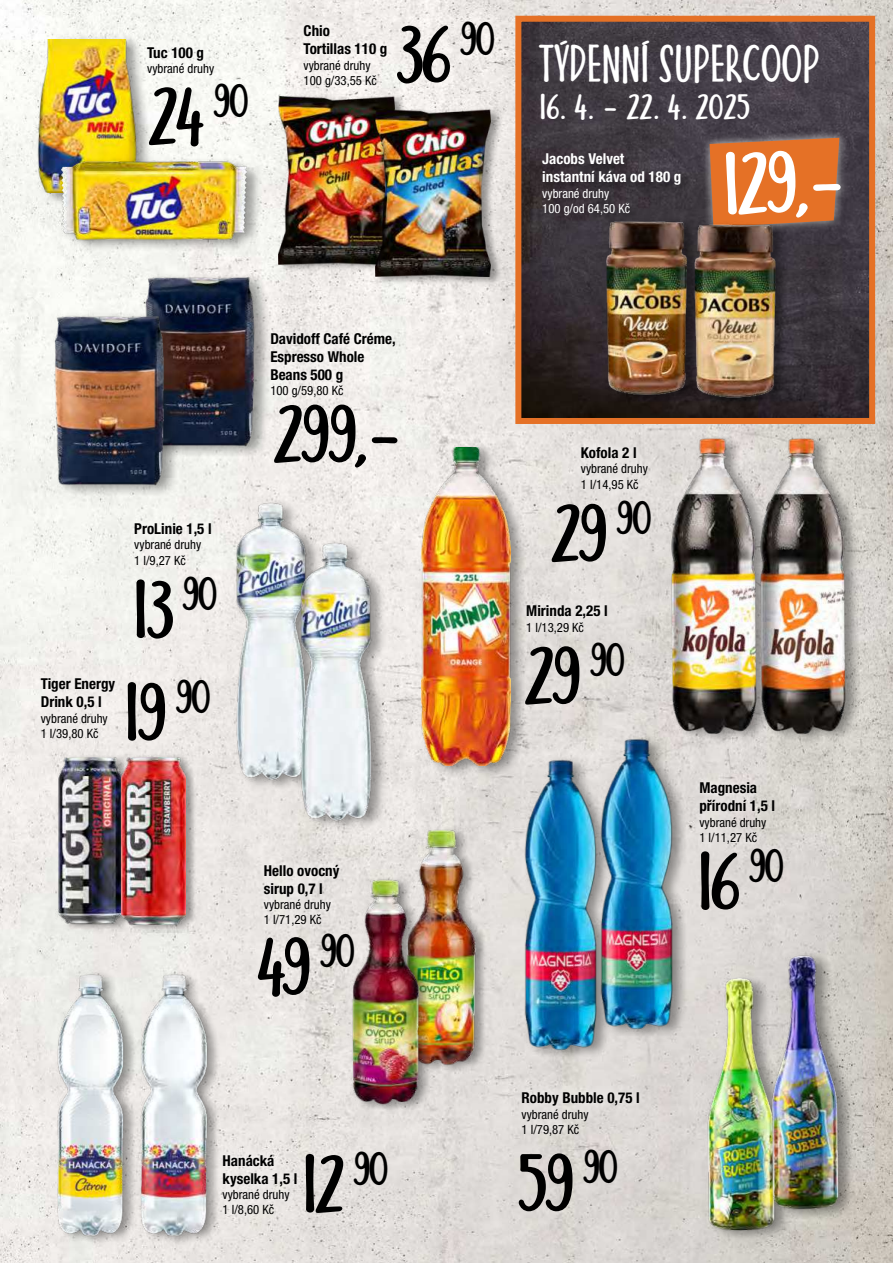
<style>
.page{position:relative;width:893px;height:1263px;background:#fff}
.page>*{position:absolute;margin:0;border:0;box-sizing:border-box;transform-origin:0 0}
.t1{font:700 88.2px "Nuit";color:#fff}
.t2{font:700 82.5px "Nuit";color:#000}
.t3{font:700 45px "Nuit";letter-spacing:.04em;color:#fff}
.t4{font:700 36px "Nuit";letter-spacing:.04em;color:#fff}
.t5{font:700 condensed 15px/18px "Helvetica Neue LT Pro";color:#000}
.t6{font:700 condensed 15px/18px "Helvetica Neue LT Pro";color:#fff}
.t7{font:condensed 12.75px/15.3px "Helvetica Neue LT Pro";color:#000}
.t8{font:condensed 12.75px/15.3px "Helvetica Neue LT Pro";color:#fff}
</style>
<div class="page">
<img style="left:0;top:0;width:893px;height:1263px">
<img style="left:522px;top:23px;width:346px;height:394px">
<div style="left:515px;top:16px;width:360px;height:408px;border:6px solid #e57126"></div>
<div style="left:539px;top:149px;width:154px;height:79px;background:#000;opacity:.49"></div>
<div style="left:700px;top:128px;width:150px;height:109px;background:#fff;opacity:.75"></div>
<svg style="left:710px;top:138px;width:129px;height:89px;background:#da702c"></svg>
<div style="left:262px;top:323px;width:142px;height:83px;background:#fff;opacity:.86"></div>
<div style="left:138px;top:37px;width:85px;height:47px;background:#f7f8f4"></div>
<div style="left:31px;top:668px;width:93px;height:81px;background:#f1eeeb"></div>
<div style="left:254px;top:855px;width:94px;height:80px;background:#e8e5e2"></div>
<div style="left:213px;top:1145px;width:94px;height:80px;background:#fff;opacity:.86"></div>
<div style="left:512px;top:1082px;width:136px;height:62px;background:#fff;opacity:.86"></div>
<div style="left:690px;top:772px;width:94px;height:81px;background:#fff;opacity:.86"></div>
<div style="left:517px;top:595px;width:99px;height:47px;background:#fff;opacity:.86"></div>
<div style="left:571px;top:437px;width:86px;height:62px;background:#e6e2e0"></div>
<div style="left:125px;top:513px;width:96px;height:62px;background:#f3f2ee"></div>
<div style="left:294px;top:15px;width:102px;height:81px;background:#fff;opacity:.86"></div>
<div style="left:59px;top:755px;width:75px;height:177px;background:#000;opacity:.37"></div>
<img style="left:56px;top:758px;width:66px;height:166px">
<div style="left:122px;top:755px;width:76px;height:178px;background:#000;opacity:.37"></div>
<img style="left:122px;top:758px;width:63px;height:166px">
<div style="left:279px;top:93px;width:128px;height:180px;background:#000;opacity:.37"></div>
<img style="left:279px;top:97px;width:115px;height:167px">
<img style="left:126px;top:264px;width:150px;height:196px">
<div style="left:375px;top:106px;width:128px;height:180px;background:#000;opacity:.37"></div>
<img style="left:375px;top:109px;width:116px;height:168px">
<div style="left:38px;top:34px;width:115px;height:172px;background:#000;opacity:.37"></div>
<img style="left:21px;top:40px;width:129px;height:153px">
<div style="left:60px;top:158px;width:203px;height:95px;background:#000;opacity:.37"></div>
<img style="left:61px;top:159px;width:185px;height:83px">
<div style="left:606px;top:218px;width:95px;height:186px;background:#000;opacity:.37"></div>
<img style="left:603px;top:219px;width:87px;height:179px">
<div style="left:695px;top:221px;width:94px;height:186px;background:#000;opacity:.37"></div>
<img style="left:691px;top:222px;width:87px;height:179px">
<div style="left:760px;top:435px;width:103px;height:311px;background:#000;opacity:.37"></div>
<img style="left:761px;top:430px;width:89px;height:308px">
<div style="left:420px;top:442px;width:108px;height:336px;background:#000;opacity:.37"></div>
<img style="left:421px;top:447px;width:89px;height:318px">
<img style="left:546px;top:728px;width:177px;height:304px">
<img style="left:651px;top:937px;width:182px;height:311px">
<img style="left:716px;top:916px;width:177px;height:311px">
<img style="left:144px;top:969px;width:83px;height:273px">
<img style="left:209px;top:475px;width:125px;height:325px">
<img style="left:398px;top:823px;width:84px;height:248px">
<div style="left:525px;top:755px;width:88px;height:307px;background:#000;opacity:.37"></div>
<img style="left:471px;top:749px;width:177px;height:304px">
<div style="left:671px;top:435px;width:102px;height:311px;background:#000;opacity:.37"></div>
<img style="left:666px;top:430px;width:95px;height:308px">
<img style="left:39px;top:969px;width:105px;height:273px">
<div style="left:352px;top:877px;width:80px;height:237px;background:#000;opacity:.37"></div>
<img style="left:343px;top:873px;width:84px;height:238px">
<img style="left:274px;top:516px;width:125px;height:325px">
<img style="left:35px;top:303px;width:151px;height:196px">
<p class="t5" style="left:147px;top:45px;width:58px">Tuc 100 g</p>
<p class="t7" style="left:147px;top:62px;width:68px">vybrané druhy</p>
<h2 class="t2" style="left:150px;top:79px;width:99px">24 <sup>90</sup></h2>
<p class="t5" style="left:304px;top:23px;width:85px">Chio<br>Tortillas 110 g</p>
<p class="t7" style="left:304px;top:58px;width:75px">vybrané druhy<br>100 g/33,55 Kč</p>
<h2 class="t2" style="left:397px;top:18px;width:99px">36 <sup>90</sup></h2>
<h3 class="t3" style="left:540px;top:41px;width:281px">TÝDENNÍ SUPERCOOP</h3>
<h3 class="t4" style="left:540px;top:91px;width:211px">16. 4. - 22. 4. 2025</h3>
<p class="t6" style="left:542px;top:151px;width:141px">Jacobs Velvet<br>instantní káva od 180 g</p>
<p class="t8" style="left:542px;top:186px;width:89px">vybrané druhy<br>100 g/od 64,50 Kč</p>
<h1 class="t1" style="left:723px;top:145px;width:122px;rotate:-2deg">129,-</h1>
<p class="t5" style="left:134px;top:521px;width:79px">ProLinie 1,5 l</p>
<p class="t7" style="left:134px;top:538px;width:68px">vybrané druhy<br>1 l/9,27 Kč</p>
<h2 class="t2" style="left:134px;top:573px;width:84px">13 <sup>90</sup></h2>
<p class="t5" style="left:41px;top:676px;width:76px">Tiger Energy<br>Drink 0,5 l</p>
<p class="t7" style="left:41px;top:711px;width:68px">vybrané druhy<br>1 l/39,80 Kč</p>
<h2 class="t2" style="left:126px;top:675px;width:86px">19 <sup>90</sup></h2>
<p class="t5" style="left:270px;top:331px;width:127px">Davidoff Café Créme,<br>Espresso Whole<br>Beans 500 g</p>
<p class="t7" style="left:270px;top:384px;width:75px">100 g/59,80 Kč</p>
<h2 class="t2" style="left:275px;top:397px;width:129px">299,-</h2>
<p class="t5" style="left:581px;top:445px;width:57px">Kofola 2 l</p>
<p class="t7" style="left:581px;top:462px;width:68px">vybrané druhy<br>1 l/14,95 Kč</p>
<h2 class="t2" style="left:553px;top:496px;width:100px">29 <sup>90</sup></h2>
<p class="t5" style="left:526px;top:603px;width:83px">Mirinda 2,25 l</p>
<p class="t7" style="left:526px;top:620px;width:59px">1 l/13,29 Kč</p>
<h2 class="t2" style="left:526px;top:639px;width:100px">29 <sup>90</sup></h2>
<p class="t5" style="left:264px;top:862px;width:77px">Hello ovocný sirup 0,7 l</p>
<p class="t7" style="left:264px;top:898px;width:68px">vybrané druhy<br>1 l/71,29 Kč</p>
<h2 class="t2" style="left:258px;top:930px;width:98px">49 <sup>90</sup></h2>
<p class="t5" style="left:522px;top:1090px;width:120px">Robby Bubble 0,75 l</p>
<p class="t7" style="left:522px;top:1107px;width:68px">vybrané druhy<br>1 l/79,87 Kč</p>
<p class="t5" style="left:223px;top:1152px;width:76px">Hanácká kyselka 1,5 l</p>
<p class="t7" style="left:223px;top:1188px;width:68px">vybrané druhy<br>1 l/8,60 Kč</p>
<h2 class="t2" style="left:304px;top:1147px;width:86px">12 <sup>90</sup></h2>
<h2 class="t2" style="left:519px;top:1146px;width:100px">59 <sup>90</sup></h2>
<p class="t5" style="left:699px;top:780px;width:77px">Magnesia přírodní 1,5 l</p>
<p class="t7" style="left:699px;top:815px;width:68px">vybrané druhy<br>1 l/11,27 Kč</p>
<h2 class="t2" style="left:699px;top:844px;width:86px">16 <sup>90</sup></h2>
</div>
